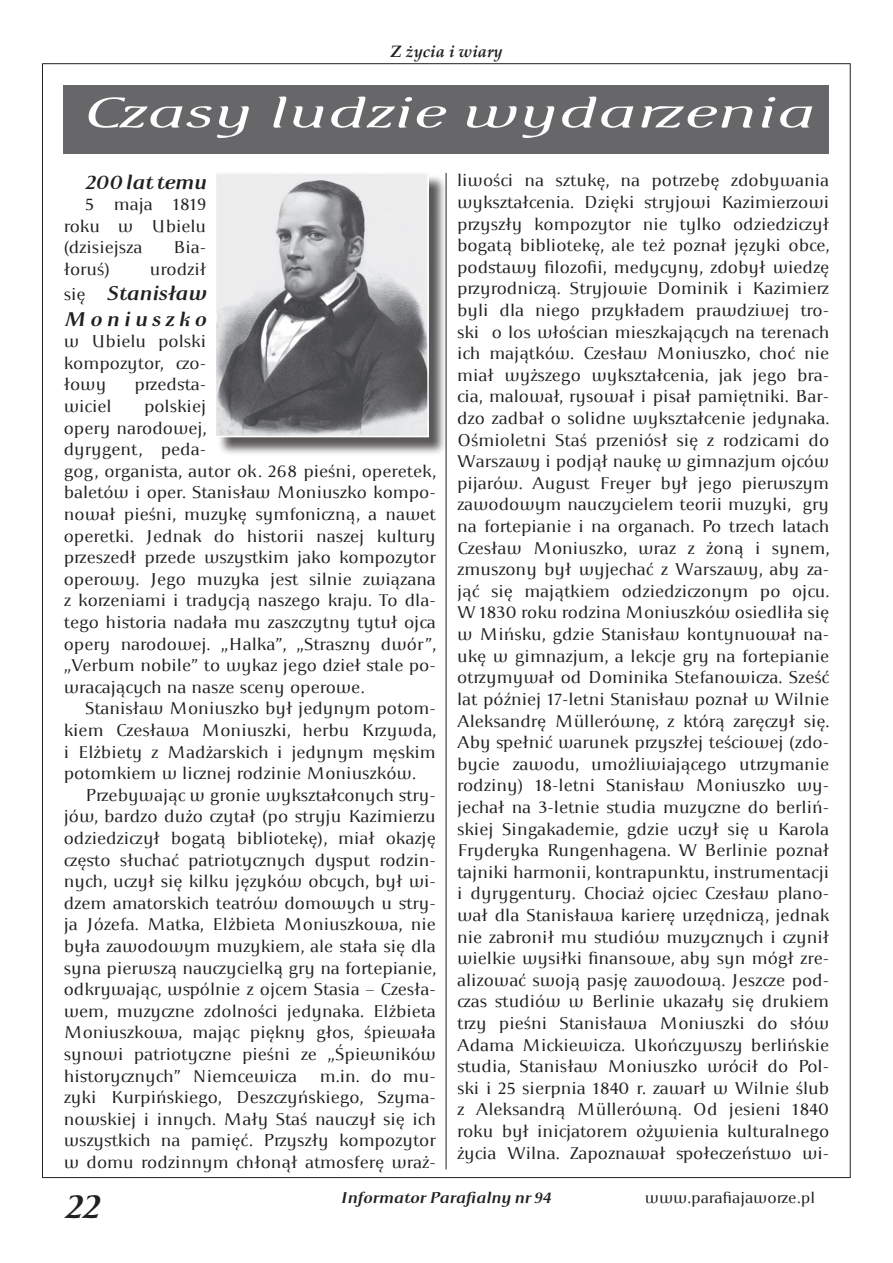
<style>
.page{position:relative;width:893px;height:1263px;background:#fff}
.page>*{position:absolute;margin:0;border:0;box-sizing:border-box;transform-origin:0 0}
.t1{font:italic 45px "Apolonia";color:#fff;scale:1.5 1}
.t2{font:italic 700 36px "Apolonia";color:#231f20}
.t3{font:italic 700 21px/25.2px "Apolonia";letter-spacing:.105em;color:#231f20}
.t4{font:italic 700 21px "Apolonia";color:#231f20}
.t5{font:18px/21.6px "Apolonia";color:#231f20;text-align:justify}
.t6{font:italic 700 16.5px "Apolonia";color:#231f20}
.t7{font:16.5px "Apolonia";color:#231f20}
.t8{font:italic 700 16.5px "Palatino Linotype";color:#231f20}
.s1{font-weight:400;font-style:normal;font-size:18px}
</style>
<div class="page">
<hr style="left:43px;top:63px;width:807px;height:1px;background:#231f20">
<hr style="left:42px;top:1177px;width:808px;height:1px;background:#231f20">
<hr style="left:850px;top:64px;width:1px;height:1114px;background:#231f20">
<hr style="left:42px;top:63px;width:1px;height:1115px;background:#231f20">
<div style="left:64px;top:85px;width:765px;height:68px;background:#67676a"></div>
<div style="left:217px;top:174px;width:231px;height:282px;background:#231f20;opacity:.75"></div>
<img style="left:218px;top:175px;width:208px;height:259px">
<div style="left:215px;top:172px;width:214px;height:265px;border:2px solid #fff"></div>
<hr style="left:446px;top:173px;width:1px;height:996px;background:#231f20">
<p class="t8" style="left:390px;top:39px;width:114px">Z życia i wiary</p>
<p class="t1" style="left:80px;top:86px;width:491px">Czasy ludzie wydarzenia</p>
<p class="t4" style="left:85px;top:170px;width:123px">200 lat temu</p>
<p class="t5" style="left:64px;top:194px;width:144px;text-indent:21px">5 maja 1819 roku w Ubielu (dzisiejsza</p>
<p class="t5" style="left:173px;top:237px;width:35px">Bia-</p>
<p class="t5" style="left:64px;top:259px;width:48px">łoruś)</p>
<p class="t5" style="left:150px;top:259px;width:58px">urodził</p>
<p class="t3" style="left:64px;top:281px;width:144px"><span class="s1">się</span> Stanisław<br>Moniuszko</p>
<p class="t5" style="left:64px;top:331px;width:144px">w Ubielu polski kompozytor, czo&shy;łowy</p>
<p class="t5" style="left:134px;top:374px;width:73px">przedsta-</p>
<p class="t5" style="left:64px;top:395px;width:374px;text-align:left;text-indent:80px">polskiej<br>opery narodowej,<br>dyrygent, peda-<br>gog, organista, autor ok. 268 pieśni, operetek, baletów i oper. Stanisław Moniuszko kompo&shy;nował pieśni, muzykę symfoniczną, a nawet operetki. Jednak do historii naszej kultury przeszedł przede wszystkim jako kompozytor operowy. Jego muzyka jest silnie związana z korzeniami i tradycją naszego kraju. To dla&shy;tego historia nadała mu zaszczytny tytuł ojca opery narodowej. „Halka”, „Straszny dwór”, „Verbum nobile” to wykaz jego dzieł stale po&shy;wracających na nasze sceny operowe.</p>
<p class="t5" style="left:64px;top:698px;width:374px;text-indent:21px">Stanisław Moniuszko był jedynym potom&shy;kiem Czesława Moniuszki, herbu Krzywda, i Elżbiety z Madżarskich i jedynym męskim potomkiem w licznej rodzinie Moniuszków.</p>
<p class="t5" style="left:64px;top:784px;width:374px;text-indent:21px">Przebywając w gronie wykształconych stry&shy;jów, bardzo dużo czytał (po stryju Kazimierzu odziedziczył bogatą bibliotekę), miał okazję często słuchać patriotycznych dysput rodzin&shy;nych, uczył się kilku języków obcych, był wi&shy;dzem amatorskich teatrów domowych u stry&shy;ja Józefa. Matka, Elżbieta Moniuszkowa, nie była zawodowym muzykiem, ale stała się dla syna pierwszą nauczycielką gry na fortepianie, odkrywając, wspólnie z ojcem Stasia – Czesła&shy;wem, muzyczne zdolności jedynaka. Elżbieta Moniuszkowa, mając piękny głos, śpiewała synowi patriotyczne pieśni ze „Śpiewników historycznych” Niemcewicza m.in. do mu&shy;zyki Kurpińskiego, Deszczyńskiego, Szyma&shy;nowskiej i innych. Mały Staś nauczył się ich wszystkich na pamięć. Przyszły kompozytor w domu rodzinnym chłonął atmosferę wraż-</p>
<p class="t5" style="left:64px;top:395px;width:49px">wiciel</p>
<p class="t5" style="left:457px;top:170px;width:374px">liwości na sztukę, na potrzebę zdobywania wykształcenia. Dzięki stryjowi Kazimierzowi przyszły kompozytor nie tylko odziedziczył bogatą bibliotekę, ale też poznał języki obce, podstawy filozofii, medycyny, zdobył wiedzę przyrodniczą. Stryjowie Dominik i Kazimierz byli dla niego przykładem prawdziwej tro&shy;ski o los włościan mieszkających na terenach ich majątków. Czesław Moniuszko, choć nie miał wyższego wykształcenia, jak jego bra&shy;cia, malował, rysował i pisał pamiętniki. Bar&shy;dzo zadbał o solidne wykształcenie jedynaka.<br>Ośmioletni Staś przeniósł się z rodzicami do Warszawy i podjął naukę w gimnazjum ojców pijarów. August Freyer był jego pierwszym zawodowym nauczycielem teorii muzyki, gry na fortepianie i na organach. Po trzech latach Czesław Moniuszko, wraz z żoną i synem, zmuszony był wyjechać z Warszawy, aby za&shy;jąć się majątkiem odziedziczonym po ojcu.<br>W 1830 roku rodzina Moniuszków osiedliła się w Mińsku, gdzie Stanisław kontynuował na&shy;ukę w gimnazjum, a lekcje gry na fortepianie otrzymywał od Dominika Stefanowicza. Sześć lat później 17-letni Stanisław poznał w Wilnie Aleksandrę Müllerównę, z którą zaręczył się.<br>Aby spełnić warunek przyszłej teściowej (zdo&shy;bycie zawodu, umożliwiającego utrzymanie rodziny) 18-letni Stanisław Moniuszko wy&shy;jechał na 3-letnie studia muzyczne do berliń&shy;skiej Singakademie, gdzie uczył się u Karola Fryderyka Rungenhagena. W Berlinie poznał tajniki harmonii, kontrapunktu, instrumentacji i dyrygentury. Chociaż ojciec Czesław plano&shy;wał dla Stanisława karierę urzędniczą, jednak nie zabronił mu studiów muzycznych i czynił wielkie wysiłki finansowe, aby syn mógł zre&shy;alizować swoją pasję zawodową. Jeszcze pod&shy;czas studiów w Berlinie ukazały się drukiem trzy pieśni Stanisława Moniuszki do słów Adama Mickiewicza. Ukończywszy berlińskie studia, Stanisław Moniuszko wrócił do Pol&shy;ski i 25 sierpnia 1840 r. zawarł w Wilnie ślub z Aleksandrą Müllerówną. Od jesieni 1840 roku był inicjatorem ożywienia kulturalnego życia Wilna. Zapoznawał społeczeństwo wi-</p>
<p class="t2" style="left:64px;top:1185px;width:36px">22</p>
<p class="t6" style="left:340px;top:1188px;width:213px">Informator Parafialny nr 94</p>
<p class="t7" style="left:645px;top:1188px;width:172px">www.parafiajaworze.pl</p>
</div>
